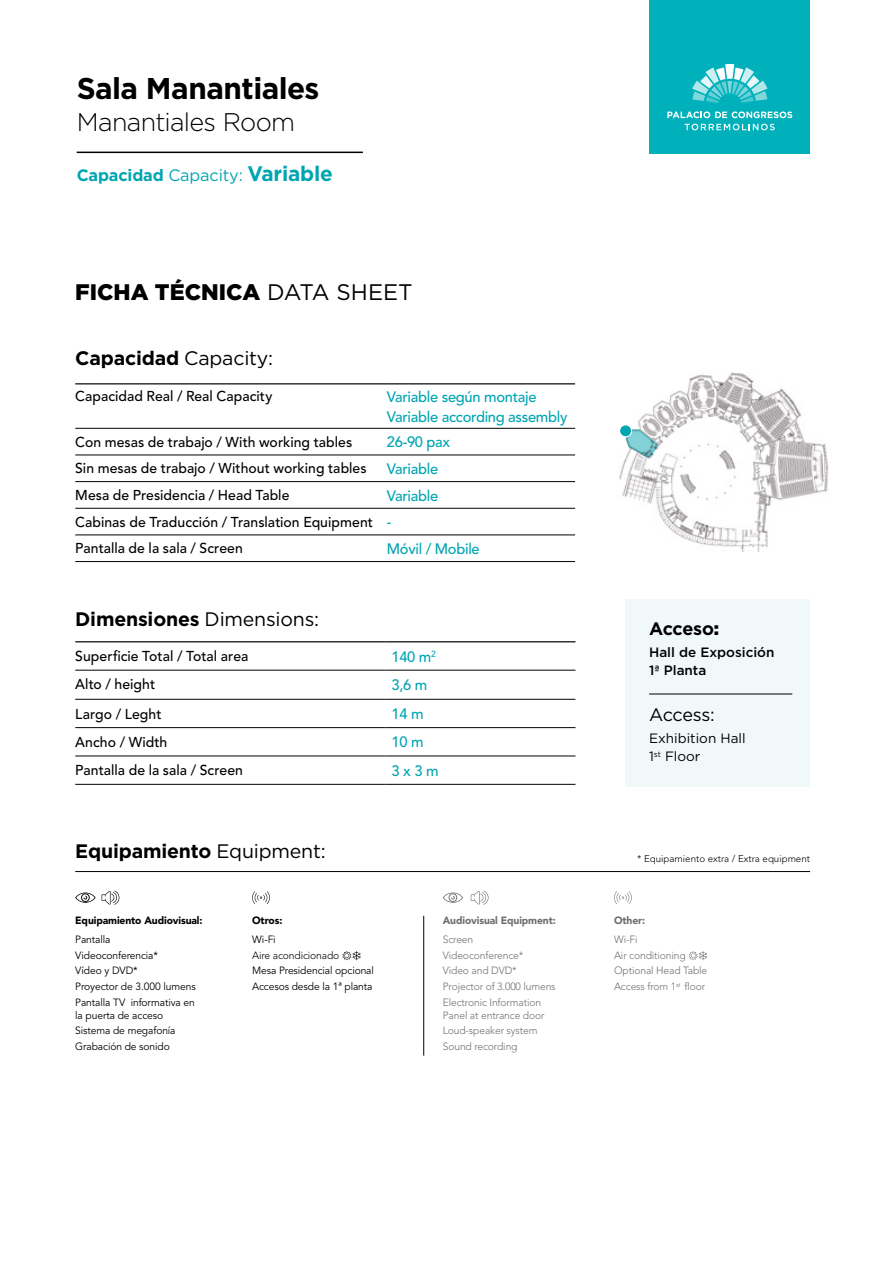
<style>
.page{position:relative;width:893px;height:1263px;background:#fff}
.page>*{position:absolute;margin:0;border:0;box-sizing:border-box;transform-origin:0 0}
.t1{font:700 30px "Gotham HTF";letter-spacing:-.015em;color:#000}
.t2{font:300 25.5px "Gotham HTF";letter-spacing:-.025em;color:#000}
.t3{font:900 22.5px "Gotham HTF";color:#000}
.t4{font:700 19.5px "Gotham HTF";letter-spacing:-.01em;color:#000}
.t5{font:700 18px "Gotham HTF";letter-spacing:-.025em;color:#000}
.t6{font:18px "Gotham HTF";letter-spacing:-.025em;color:#000}
.t7{font:700 16.5px "Gotham HTF";letter-spacing:-.01em;color:#00a5b2}
.t8{font:500 15px "Avenir LT Std";letter-spacing:-.02em;color:#00a5b2}
.t9{font:500 14.25px "Avenir LT Std";letter-spacing:.005em;color:#000}
.t10{font:500 13.5px "Gotham HTF";color:#000}
.t11{font:13.5px/18px "Gotham HTF";color:#000}
.t12{font:300 10.5px/12.8px "Avenir LT Std";letter-spacing:-.01em;color:#706f6f}
.t13{font:10.5px/12.8px "Avenir LT Std";letter-spacing:-.01em;color:#000}
.t14{font:900 10.5px "Avenir LT Std";letter-spacing:-.01em;color:#000}
.t15{font:900 10.5px "Avenir LT Std";letter-spacing:-.01em;color:#706f6f}
.t16{font:300 10.5px "Avenir LT Std";letter-spacing:-.01em;color:#000}
.t17{font:300 9.75px "Avenir LT Std";color:#000}
.s1{font-weight:400}
.s2{font-size:21px}
.s3{font-weight:900}
</style>
<div class="page">
<div style="left:650px;top:0;width:160px;height:154px;background:#00b1bb"></div>
<svg style="left:667px;top:111px;width:125px;height:7px"></svg>
<svg style="left:685px;top:124px;width:90px;height:6px"></svg>
<svg style="left:692px;top:64px;width:75px;height:39px"></svg>
<hr style="left:75px;top:670px;width:311px;height:1px;background:#000">
<hr style="left:386px;top:670px;width:189px;height:1px;background:#000">
<hr style="left:75px;top:699px;width:311px;height:1px;background:#000">
<hr style="left:386px;top:699px;width:189px;height:1px;background:#000">
<hr style="left:75px;top:727px;width:311px;height:1px;background:#000">
<hr style="left:386px;top:727px;width:189px;height:1px;background:#000">
<hr style="left:75px;top:756px;width:311px;height:1px;background:#000">
<hr style="left:386px;top:756px;width:189px;height:1px;background:#000">
<hr style="left:75px;top:784px;width:311px;height:1px;background:#000">
<hr style="left:386px;top:784px;width:189px;height:1px;background:#000">
<hr style="left:75px;top:641px;width:311px;height:1px;background:#000">
<hr style="left:386px;top:641px;width:189px;height:1px;background:#000">
<div style="left:625px;top:600px;width:185px;height:187px;background:#f0f8f9"></div>
<hr style="left:649px;top:694px;width:143px;height:1px;background:#000">
<hr style="left:77px;top:152px;width:286px;height:1px;background:#000">
<hr style="left:75px;top:428px;width:312px;height:1px;background:#000">
<hr style="left:387px;top:428px;width:188px;height:1px;background:#000">
<hr style="left:75px;top:455px;width:312px;height:1px;background:#000">
<hr style="left:387px;top:455px;width:188px;height:1px;background:#000">
<hr style="left:75px;top:481px;width:312px;height:1px;background:#000">
<hr style="left:387px;top:481px;width:188px;height:1px;background:#000">
<hr style="left:75px;top:508px;width:312px;height:1px;background:#000">
<hr style="left:387px;top:508px;width:188px;height:1px;background:#000">
<hr style="left:75px;top:535px;width:312px;height:1px;background:#000">
<hr style="left:387px;top:535px;width:188px;height:1px;background:#000">
<hr style="left:75px;top:561px;width:312px;height:1px;background:#000">
<hr style="left:387px;top:561px;width:188px;height:1px;background:#000">
<hr style="left:75px;top:383px;width:312px;height:1px;background:#000">
<hr style="left:387px;top:383px;width:188px;height:1px;background:#000">
<img style="left:619px;top:372px;width:210px;height:179px">
<svg style="left:625px;top:429px;width:35px;height:30px"></svg>
<div style="left:620px;top:425px;width:12px;height:12px;background:#00a5b2;border-radius:50%"></div>
<div style="left:619px;top:424px;width:13px;height:13px;border:1px solid #fff;border-radius:50%"></div>
<svg style="left:342px;top:951px;width:19px;height:9px"></svg>
<svg style="left:689px;top:951px;width:18px;height:9px"></svg>
<svg style="left:102px;top:890px;width:17px;height:15px"></svg>
<svg style="left:75px;top:892px;width:21px;height:11px"></svg>
<svg style="left:252px;top:891px;width:18px;height:13px"></svg>
<svg style="left:471px;top:890px;width:17px;height:15px"></svg>
<svg style="left:443px;top:892px;width:20px;height:11px"></svg>
<svg style="left:614px;top:891px;width:18px;height:13px"></svg>
<hr style="left:423px;top:916px;width:1px;height:139px;background:#000">
<hr style="left:75px;top:871px;width:735px;height:1px;background:#000">
<p class="t1" style="left:77px;top:71px;width:244px">Sala Manantiales</p>
<p class="t2" style="left:77px;top:108px;width:220px">Manantiales Room</p>
<p class="t7" style="left:77px;top:166px;width:258px">Capacidad <span class="s1">Capacity:</span> <span class="s2">Variable</span></p>
<p class="t3" style="left:75px;top:279px;width:339px">FICHA TÉCNICA <span class="s1">DATA SHEET</span></p>
<p class="t4" style="left:75px;top:347px;width:199px">Capacidad <span class="s1">Capacity:</span></p>
<p class="t9" style="left:75px;top:388px;width:199px">Capacidad Real / Real Capacity</p>
<p class="t8" style="left:387px;top:388px;width:151px">Variable según montaje</p>
<p class="t8" style="left:387px;top:408px;width:182px">Variable according assembly</p>
<p class="t9" style="left:75px;top:434px;width:278px">Con mesas de trabajo / With working tables</p>
<p class="t8" style="left:387px;top:433px;width:65px">26-90 pax</p>
<p class="t9" style="left:75px;top:460px;width:293px">Sin mesas de trabajo / Without working tables</p>
<p class="t8" style="left:387px;top:460px;width:53px">Variable</p>
<p class="t9" style="left:75px;top:487px;width:216px">Mesa de Presidencia / Head Table</p>
<p class="t8" style="left:387px;top:487px;width:53px">Variable</p>
<p class="t9" style="left:75px;top:513px;width:299px">Cabinas de Traducción / Translation Equipment</p>
<p class="t8" style="left:387px;top:513px;width:6px">-</p>
<p class="t9" style="left:75px;top:540px;width:169px">Pantalla de la sala / Screen</p>
<p class="t8" style="left:387px;top:540px;width:94px">Móvil / Mobile</p>
<p class="t4" style="left:75px;top:608px;width:246px">Dimensiones <span class="s1">Dimensions:</span></p>
<p class="t9" style="left:75px;top:648px;width:175px">Superficie Total / Total area</p>
<p class="t8" style="left:392px;top:648px;width:46px">140 m<sup>2</sup></p>
<p class="t9" style="left:75px;top:676px;width:81px">Alto / height</p>
<p class="t8" style="left:392px;top:676px;width:37px">3,6 m</p>
<p class="t9" style="left:75px;top:705px;width:88px">Largo / Leght</p>
<p class="t8" style="left:392px;top:705px;width:34px">14 m</p>
<p class="t9" style="left:75px;top:734px;width:94px">Ancho / Width</p>
<p class="t8" style="left:392px;top:734px;width:34px">10 m</p>
<p class="t9" style="left:75px;top:762px;width:169px">Pantalla de la sala / Screen</p>
<p class="t8" style="left:392px;top:762px;width:48px">3 x 3 m</p>
<p class="t5" style="left:649px;top:618px;width:72px">Acceso<span class="s3">:</span></p>
<p class="t10" style="left:649px;top:645px;width:127px">Hall de Exposición</p>
<p class="t10" style="left:649px;top:663px;width:59px">1ª Planta</p>
<p class="t6" style="left:649px;top:704px;width:67px">Access:</p>
<p class="t11" style="left:649px;top:729px;width:98px">Exhibition Hall<br>1<sup>st</sup> Floor</p>
<p class="t4" style="left:75px;top:839px;width:252px">Equipamiento <span class="s1">Equipment:</span></p>
<p class="t17" style="left:637px;top:853px;width:174px">* Equipamiento extra / Extra equipment</p>
<p class="t14" style="left:75px;top:914px;width:129px">Equipamiento Audiovisual:</p>
<p class="t13" style="left:75px;top:933px;width:37px">Pantalla</p>
<p class="t13" style="left:75px;top:949px;width:84px">Videoconferencia*</p>
<p class="t13" style="left:75px;top:965px;width:64px">Vídeo y DVD*</p>
<p class="t13" style="left:75px;top:980px;width:122px">Proyector de 3.000 lumens</p>
<p class="t13" style="left:75px;top:996px;width:121px">Pantalla TV informativa en la puerta de acceso</p>
<p class="t13" style="left:75px;top:1024px;width:102px">Sistema de megafonía</p>
<p class="t13" style="left:75px;top:1040px;width:96px">Grabación de sonido</p>
<p class="t14" style="left:252px;top:914px;width:32px">Otros:</p>
<p class="t13" style="left:252px;top:933px;width:25px">Wi-Fi</p>
<p class="t16" style="left:252px;top:949px;width:89px">Aire acondicionado</p>
<p class="t13" style="left:252px;top:965px;width:123px">Mesa Presidencial opcional</p>
<p class="t13" style="left:252px;top:980px;width:122px">Accesos desde la 1ª planta</p>
<p class="t15" style="left:443px;top:914px;width:115px">Audiovisual Equipment:</p>
<p class="t12" style="left:443px;top:933px;width:32px">Screen</p>
<p class="t12" style="left:443px;top:949px;width:82px">Videoconference*</p>
<p class="t12" style="left:443px;top:964px;width:76px">Video and DVD*</p>
<p class="t12" style="left:443px;top:980px;width:114px">Projector of 3.000 lumens</p>
<p class="t12" style="left:443px;top:996px;width:103px">Electronic Information<br>Panel at entrance door</p>
<p class="t12" style="left:443px;top:1024px;width:96px">Loud-speaker system</p>
<p class="t12" style="left:443px;top:1040px;width:76px">Sound recording</p>
<p class="t15" style="left:614px;top:914px;width:33px">Other:</p>
<p class="t12" style="left:614px;top:933px;width:25px">Wi-Fi</p>
<p class="t12" style="left:614px;top:949px;width:73px">Air conditioning</p>
<p class="t12" style="left:614px;top:964px;width:95px">Optional Head Table</p>
<p class="t12" style="left:614px;top:980px;width:93px">Access from 1<sup>st</sup> floor</p>
</div>
